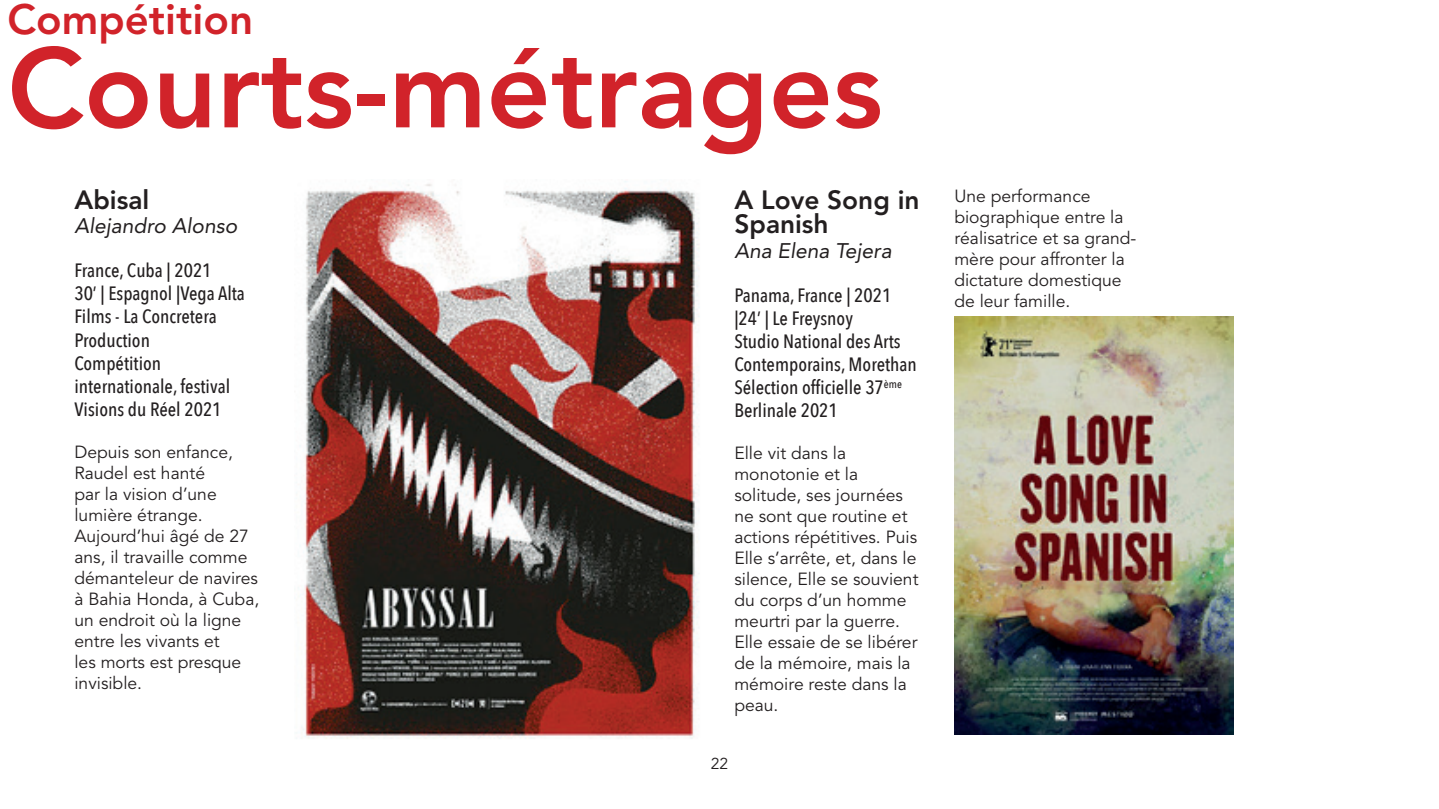
<style>
.page{position:relative;width:1439px;height:809px;background:#fff}
.page>*{position:absolute;margin:0;border:0;box-sizing:border-box;transform-origin:0 0}
.t1{font:800 112px "Avenir";color:#d1232a}
.t2{font:800 42px "Avenir";color:#d1232a}
.t3{font:800 26.25px/24.5px "Avenir";color:#231f20}
.t4{font:italic 21px "Avenir";color:#231f20}
.t5{font:500 19.25px/23.1px "Avenir Next Condensed";color:#231f20}
.t6{font:17.5px/21px "Avenir";color:#231f20}
.t7{font:15.75px "Avenir";color:#231f20}
</style>
<div class="page">
<img style="left:298px;top:181px;width:402px;height:558px">
<img style="left:954px;top:316px;width:279px;height:418px">
<h2 class="t2" style="left:7px;top:-5px;width:247px">Compétition</h2>
<h1 class="t1" style="left:7px;top:22px;width:877px">Courts-métrages</h1>
<h3 class="t3" style="left:74px;top:187px;width:76px">Abisal</h3>
<p class="t4" style="left:74px;top:213px;width:164px">Alejandro Alonso</p>
<p class="t5" style="left:74px;top:259px;width:172px">France, Cuba | 2021<br>30’ | Espagnol |Vega Alta<br>Films - La Concretera<br>Production<br>Compétition internationale, festival<br>Visions du Réel 2021</p>
<p class="t6" style="left:74px;top:442px;width:186px">Depuis son enfance,<br>Raudel est hanté<br>par la vision d’une lumière étrange.<br>Aujourd’hui âgé de 27 ans, il travaille comme démanteleur de navires à Bahia Honda, à Cuba, un endroit où la ligne entre les vivants et<br>les morts est presque invisible.</p>
<h3 class="t3" style="left:734px;top:187px;width:187px">A Love Song in<br>Spanish</h3>
<p class="t4" style="left:734px;top:238px;width:159px">Ana Elena Tejera</p>
<p class="t5" style="left:734px;top:283px;width:184px">Panama, France | 2021 |24’ | Le Freysnoy<br>Studio National des Arts<br>Contemporains, Morethan<br>Sélection officielle 37<sup>ème<br></sup>Berlinale 2021</p>
<p class="t6" style="left:734px;top:443px;width:186px">Elle vit dans la monotonie et la solitude, ses journées ne sont que routine et actions répétitives. Puis<br>Elle s’arrête, et, dans le silence, Elle se souvient du corps d’un homme meurtri par la guerre.<br>Elle essaie de se libérer de la mémoire, mais la mémoire reste dans la peau.</p>
<p class="t7" style="left:711px;top:754px;width:19px">22</p>
<p class="t6" style="left:954px;top:186px;width:184px">Une performance biographique entre la réalisatrice et sa grand&shy;mère pour affronter la dictature domestique de leur famille.</p>
</div>
